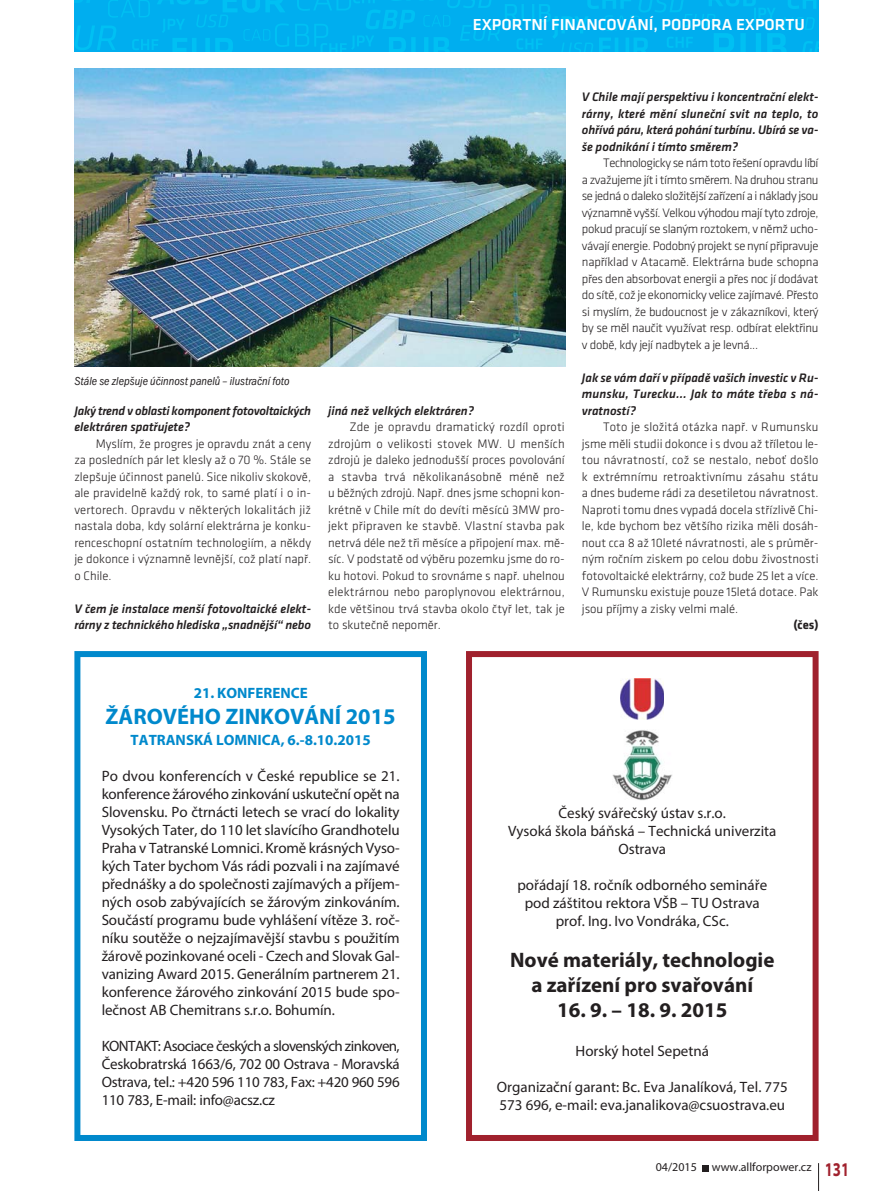
<style>
.page{position:relative;width:893px;height:1191px;background:#fff}
.page>*{position:absolute;margin:0;border:0;box-sizing:border-box;transform-origin:0 0}
.t1{font:700 22.5px "Myriad Pro";color:#0089cc}
.t2{font:700 21px/25.2px "Myriad Pro";color:#231f20;text-align:center}
.t3{font:500 16.5px "Klavika";color:#fff}
.t4{font:15px/18px "Myriad Pro";color:#231f20;text-align:justify}
.t5{font:700 15px "Myriad Pro";color:#0089cc}
.t6{font:300 12.75px/16.5px "Klavika";color:#231f20;text-align:justify}
.t7{font:italic 500 12.75px/16.5px "Klavika";color:#231f20;text-align:justify}
.t8{font:italic 500 12.75px/16.5px "Klavika";letter-spacing:-.02em;color:#231f20}
.t9{font:700 12.75px "Klavika";color:#231f20}
.t10{font:12px "Franklin Got Itc TOT Boo Con Ita";color:#231f20}
.t11{font:12px "Myriad Pro";color:#231f20}
.s1{font-weight:700;font-stretch:semi-expanded;font-size:19.5px;color:#a0212d}
</style>
<div class="page">
<svg style="left:702px;top:1165px;width:6px;height:6px"></svg>
<svg style="left:818px;top:1163px;width:1px;height:27px"></svg>
<svg style="left:74px;top:0;width:215px;height:52px;background:#00b1ef"></svg>
<svg style="left:295px;top:0;width:524px;height:52px;background:#00b1ef"></svg>
<img style="left:74px;top:68px;width:491px;height:299px">
<div style="left:74px;top:651px;width:353px;height:490px;border:6px solid #0089cc"></div>
<div style="left:466px;top:651px;width:353px;height:490px;border:6px solid #a0212d"></div>
<img style="left:621px;top:678px;width:43px;height:41px">
<img style="left:612px;top:730px;width:60px;height:70px">
<p class="t3" style="left:473px;top:18px;width:334px">EXPORTNÍ FINANCOVÁNÍ, PODPORA EXPORTU</p>
<p class="t10" style="left:74px;top:377px;width:217px">Stále se zlepšuje účinnost panelů – ilustrační foto</p>
<p class="t8" style="left:74px;top:403px;width:238px">Jaký trend v oblasti komponent fotovoltaických elektráren spatřujete?</p>
<p class="t6" style="left:74px;top:436px;width:238px;text-indent:21px">Myslím, že progres je opravdu znát a ceny za posledních pár let klesly až o 70 %. Stále se zlepšuje účinnost panelů. Sice nikoliv skokově, ale pravidelně každý rok, to samé platí i o in&shy;vertorech. Opravdu v některých lokalitách již nastala doba, kdy solární elektrárna je konku&shy;renceschopní ostatním technologiím, a někdy je dokonce i významně levnější, což platí např. o Chile.</p>
<p class="t7" style="left:74px;top:601px;width:238px">V čem je instalace menší fotovoltaické elekt&shy;rárny z technického hlediska „snadnější“ nebo</p>
<p class="t7" style="left:328px;top:403px;width:147px">jiná než velkých elektráren?</p>
<p class="t6" style="left:328px;top:420px;width:238px;text-indent:21px">Zde je opravdu dramatický rozdíl oproti zdrojům o velikosti stovek MW. U menších zdrojů je daleko jednodušší proces povolování a stavba trvá několikanásobně méně než u běžných zdrojů. Např. dnes jsme schopni kon&shy;krétně v Chile mít do devíti měsíců 3MW pro&shy;jekt připraven ke stavbě. Vlastní stavba pak netrvá déle než tři měsíce a připojení max. mě&shy;síc. V podstatě od výběru pozemku jsme do ro&shy;ku hotovi. Pokud to srovnáme s např. uhelnou elektrárnou nebo paroplynovou elektrárnou, kde většinou trvá stavba okolo čtyř let, tak je to skutečně nepoměr.</p>
<p class="t7" style="left:582px;top:90px;width:238px">V Chile mají perspektivu i koncentrační elekt&shy;rárny, které mění sluneční svit na teplo, to ohřívá páru, která pohání turbínu. Ubírá se va&shy;še podnikání i tímto směrem?</p>
<p class="t6" style="left:582px;top:156px;width:238px;text-indent:21px">Technologicky se nám toto řešení opravdu líbí a zvažujeme jít i tímto směrem. Na druhou stranu se jedná o daleko složitější zařízení a i náklady jsou významně vyšší. Velkou výhodou mají tyto zdroje, pokud pracují se slaným roztokem, v němž ucho&shy;vávají energie. Podobný projekt se nyní připravuje například v Atacamě. Elektrárna bude schopna přes den absorbovat energii a přes noc jí dodávat do sítě, což je ekonomicky velice zajímavé. Přesto si myslím, že budoucnost je v zákazníkovi, který by se měl naučit využívat resp. odbírat elektřinu v době, kdy její nadbytek a je levná...</p>
<p class="t7" style="left:582px;top:370px;width:238px">Jak se vám daří v případě vašich investic v Ru&shy;munsku, Turecku… Jak to máte třeba s ná&shy;vratností?</p>
<p class="t6" style="left:582px;top:420px;width:238px;text-indent:21px">Toto je složitá otázka např. v Rumunsku jsme měli studii dokonce i s dvou až tříletou le&shy;tou návratností, což se nestalo, neboť došlo k extrémnímu retroaktivnímu zásahu státu a dnes budeme rádi za desetiletou návratnost.<br>Naproti tomu dnes vypadá docela střízlivě Chi&shy;le, kde bychom bez většího rizika měli dosáh&shy;nout cca 8 až 10leté návratnosti, ale s průměr&shy;ným ročním ziskem po celou dobu živostnosti fotovoltaické elektrárny, což bude 25 let a více.<br>V Rumunsku existuje pouze 15letá dotace. Pak jsou příjmy a zisky velmi malé.</p>
<p class="t9" style="left:793px;top:620px;width:27px">(čes)</p>
<p class="t5" style="left:194px;top:687px;width:115px">21. KONFERENCE</p>
<h1 class="t1" style="left:106px;top:707px;width:292px">ŽÁROVÉHO ZINKOVÁNÍ 2015</h1>
<p class="t5" style="left:131px;top:734px;width:242px">TATRANSKÁ LOMNICA, 6.-8.10.2015</p>
<p class="t4" style="left:102px;top:768px;width:300px">Po dvou konferencích v České republice se 21. konference žárového zinkování uskuteční opět na Slovensku. Po čtrnácti letech se vrací do lokality Vysokých Tater, do 110 let slavícího Grandhotelu Praha v Tatranské Lomnici. Kromě krásných Vyso&shy;kých Tater bychom Vás rádi pozvali i na zajímavé přednášky a do společnosti zajímavých a příjem&shy;ných osob zabývajících se žárovým zinkováním.<br>Součástí programu bude vyhlášení vítěze 3. roč&shy;níku soutěže o nejzajímavější stavbu s použitím žárově pozinkované oceli - Czech and Slovak Gal&shy;vanizing Award 2015. Generálním partnerem 21. konference žárového zinkování 2015 bude spo&shy;lečnost AB Chemitrans s.r.o. Bohumín.</p>
<p class="t4" style="left:102px;top:1038px;width:300px">KONTAKT: Asociace českých a slovenských zinkoven, Českobratrská 1663/6, 702 00 Ostrava - Moravská Ostrava, tel.: +420 596 110 783, Fax: +420 960 596<br>110 783, E-mail: info@acsz.cz</p>
<p class="t4" style="left:508px;top:805px;width:270px;text-align:center">Český svářečský ústav s.r.o.<br>Vysoká škola báňská – Technická univerzita<br>Ostrava</p>
<p class="t4" style="left:517px;top:877px;width:251px;text-align:center">pořádají 18. ročník odborného semináře pod záštitou rektora VŠB – TU Ostrava prof. Ing. Ivo Vondráka, CSc.</p>
<h2 class="t2" style="left:510px;top:948px;width:266px">Nové materiály, technologie a zařízení pro svařování</h2>
<h2 class="t2" style="left:557px;top:999px;width:172px">16. 9. – 18. 9. 2015</h2>
<p class="t4" style="left:576px;top:1043px;width:135px">Horský hotel Sepetná</p>
<p class="t4" style="left:497px;top:1079px;width:292px">Organizační garant: Bc. Eva Janalíková, Tel. 775<br>573 696, e-mail: eva.janalikova@csuostrava.eu</p>
<p class="t11" style="left:656px;top:1162px;width:195px">04/2015 www.allforpower.cz <span class="s1">131</span></p>
</div>
